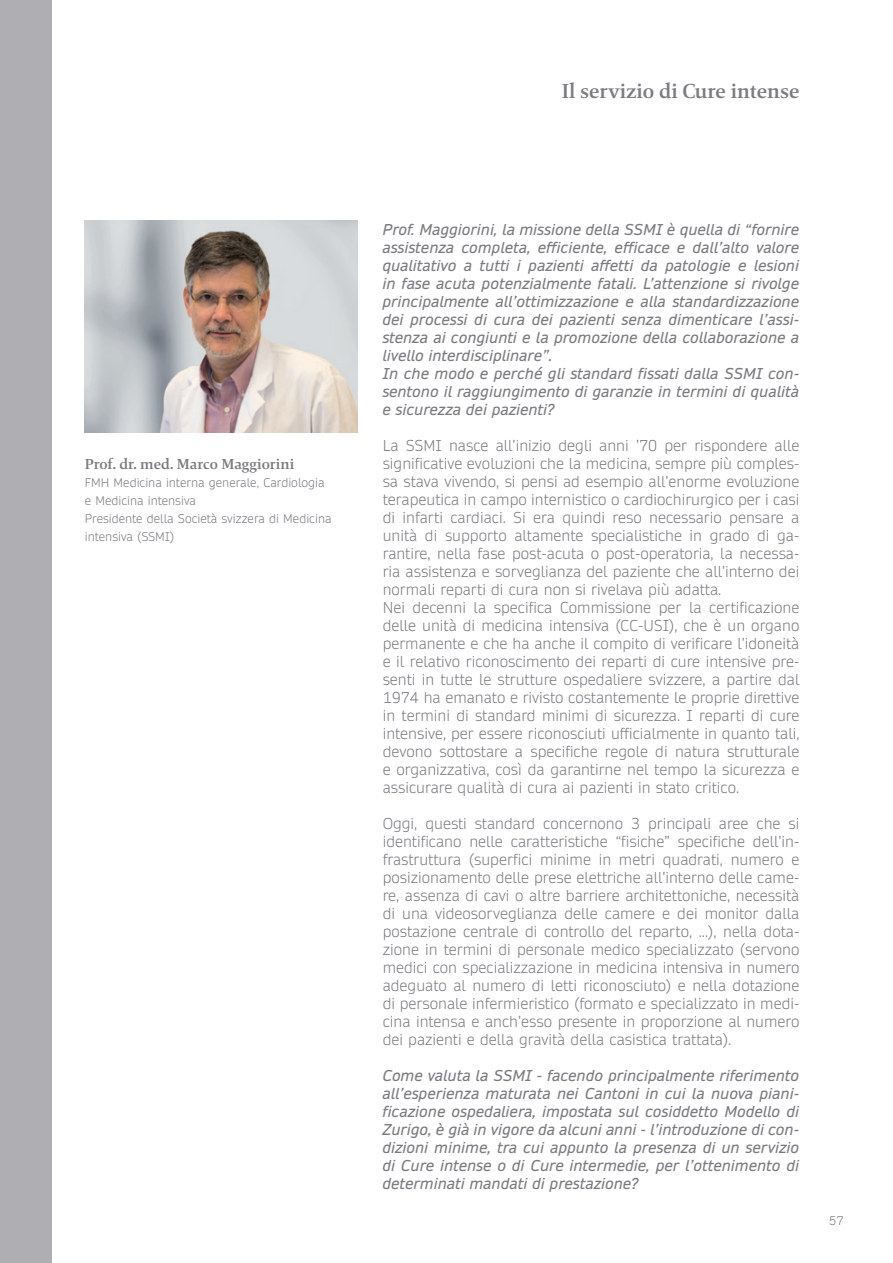
<style>
.page{position:relative;width:893px;height:1263px;background:#fff}
.page>*{position:absolute;margin:0;border:0;box-sizing:border-box;transform-origin:0 0}
.t1{font:700 21px "Mangan";color:#7a7c81}
.t2{font:300 15px/18px "Daytona Pro";color:#7a7c81}
.t3{font:italic 15px/18px "Daytona Pro";color:#7a7c81}
.t4{font:700 15px "Mangan";color:#7a7c81}
.t5{font:300 12px/18px "Daytona Pro";color:#7a7c81}
</style>
<div class="page">
<div style="left:0;top:0;width:51px;height:1263px;background:#afaeb2"></div>
<img style="left:85px;top:220px;width:272px;height:213px">
<p class="t4" style="left:85px;top:454px;width:211px">Prof. dr. med. Marco Maggiorini</p>
<p class="t5" style="left:85px;top:473px;width:248px">FMH Medicina interna generale, Cardiologia e Medicina intensiva<br>Presidente della Società svizzera di Medicina intensiva (SSMI)</p>
<h1 class="t1" style="left:562px;top:77px;width:239px">Il servizio di Cure intense</h1>
<p class="t3" style="left:383px;top:220px;width:418px">Prof. Maggiorini, la missione della SSMI è quella di “fornire assistenza completa, efficiente, efficace e dall’alto valore qualitativo a tutti i pazienti affetti da patologie e lesioni in fase acuta potenzialmente fatali. L’attenzione si rivolge principalmente all’ottimizzazione e alla standardizzazione dei processi di cura dei pazienti senza dimenticare l’assi&shy;stenza ai congiunti e la promozione della collaborazione a livello interdisciplinare”.<br>In che modo e perché gli standard fissati dalla SSMI con&shy;sentono il raggiungimento di garanzie in termini di qualità e sicurezza dei pazienti?</p>
<p class="t2" style="left:383px;top:436px;width:418px">La SSMI nasce all’inizio degli anni ’70 per rispondere alle significative evoluzioni che la medicina, sempre più comples&shy;sa stava vivendo, si pensi ad esempio all’enorme evoluzione terapeutica in campo internistico o cardiochirurgico per i casi di infarti cardiaci. Si era quindi reso necessario pensare a unità di supporto altamente specialistiche in grado di ga&shy;rantire, nella fase post-acuta o post-operatoria, la necessa&shy;ria assistenza e sorveglianza del paziente che all’interno dei normali reparti di cura non si rivelava più adatta.<br>Nei decenni la specifica Commissione per la certificazione delle unità di medicina intensiva (CC-USI), che è un organo permanente e che ha anche il compito di verificare l’idoneità e il relativo riconoscimento dei reparti di cure intensive pre&shy;senti in tutte le strutture ospedaliere svizzere, a partire dal 1974 ha emanato e rivisto costantemente le proprie direttive in termini di standard minimi di sicurezza. I reparti di cure intensive, per essere riconosciuti ufficialmente in quanto tali, devono sottostare a specifiche regole di natura strutturale e organizzativa, così da garantirne nel tempo la sicurezza e assicurare qualità di cura ai pazienti in stato critico.</p>
<p class="t2" style="left:383px;top:814px;width:418px;text-align:justify">Oggi, questi standard concernono 3 principali aree che si identificano nelle caratteristiche “fisiche” specifiche dell’in&shy;frastruttura (superfici minime in metri quadrati, numero e posizionamento delle prese elettriche all’interno delle came&shy;re, assenza di cavi o altre barriere architettoniche, necessità di una videosorveglianza delle camere e dei monitor dalla postazione centrale di controllo del reparto, ...), nella dota&shy;zione in termini di personale medico specializzato (servono medici con specializzazione in medicina intensiva in numero adeguato al numero di letti riconosciuto) e nella dotazione di personale infermieristico (formato e specializzato in medi&shy;cina intensa e anch’esso presente in proporzione al numero dei pazienti e della gravità della casistica trattata).</p>
<p class="t3" style="left:383px;top:1066px;width:418px;text-align:justify">Come valuta la SSMI - facendo principalmente riferimento all’esperienza maturata nei Cantoni in cui la nuova piani&shy;ficazione ospedaliera, impostata sul cosiddetto Modello di Zurigo, è già in vigore da alcuni anni - l’introduzione di con&shy;dizioni minime, tra cui appunto la presenza di un servizio di Cure intense o di Cure intermedie, per l’ottenimento di determinati mandati di prestazione?</p>
<p class="t5" style="left:829px;top:1211px;width:16px">57</p>
</div>
